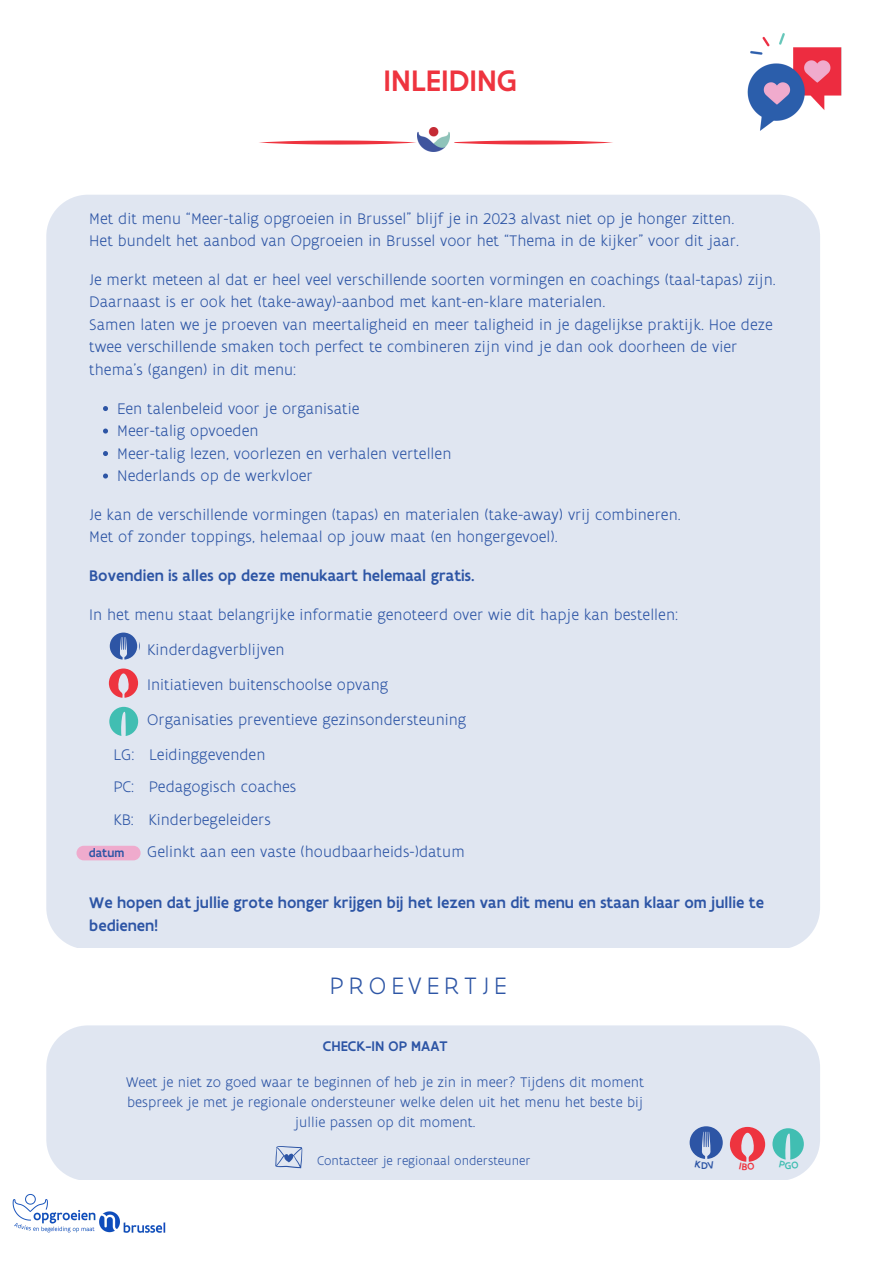
<style>
.page{position:relative;width:893px;height:1264px;background:#fff}
.page>*{position:absolute;margin:0;border:0;box-sizing:border-box;transform-origin:0 0}
.t1{font:500 31.8px "Flanders Art Sans";color:#ee343f}
.t2{font:300 25.5px "Flanders Art Sans";letter-spacing:.185em;color:#2d55a5}
.t3{font:300 16.5px/22.5px "Flanders Art Sans";color:#2d55a5}
.t4{font:500 16.5px/22.5px "Flanders Art Sans";color:#2d55a5}
.t5{font:300 15px/20px "Flanders Art Sans";color:#2d55a5;text-align:center}
.t6{font:500 15px "Flanders Art Sans";color:#2d55a5}
.t7{font:300 13.5px "Flanders Art Sans";color:#2d55a5}
.t8{font:500 12.75px "Flanders Art Sans";color:#2d55a5}
.t9{font:500 10.5px "Flanders Art Sans";color:#2d55a5}
</style>
<div class="page">
<div style="left:46px;top:1025px;width:774px;height:155px;background:#e0e6f1"></div>
<div style="left:46px;top:195px;width:774px;height:752px;background:#e0e6f1"></div>
<svg style="left:103px;top:406px;width:5px;height:5px"></svg>
<svg style="left:103px;top:428px;width:5px;height:5px"></svg>
<svg style="left:103px;top:451px;width:5px;height:5px"></svg>
<svg style="left:103px;top:473px;width:5px;height:5px"></svg>
<svg style="left:275px;top:1145px;width:27px;height:23px"></svg>
<img style="left:12px;top:1166px;width:164px;height:67px">
<svg style="left:110px;top:632px;width:27px;height:27px"></svg>
<svg style="left:109px;top:668px;width:29px;height:29px"></svg>
<svg style="left:109px;top:706px;width:29px;height:30px"></svg>
<div style="left:76px;top:845px;width:65px;height:15px;background:#efabcd;border-radius:7px"></div>
<img style="left:747px;top:33px;width:95px;height:98px">
<svg style="left:259px;top:140px;width:354px;height:5px"></svg>
<div style="left:417px;top:117px;width:38px;height:38px;background:#fff;border-radius:50%"></div>
<img style="left:418px;top:128px;width:31px;height:23px">
<svg style="left:689px;top:1126px;width:33px;height:42px"></svg>
<svg style="left:729px;top:1126px;width:36px;height:44px;background:#e6949f"></svg>
<svg style="left:772px;top:1128px;width:31px;height:40px"></svg>
<h1 class="t1" style="left:383px;top:61px;width:135px">INLEIDING</h1>
<p class="t3" style="left:89px;top:206px;width:651px">Met dit menu “Meer-talig opgroeien in Brussel” blijf je in 2023 alvast niet op je honger zitten.<br>Het bundelt het aanbod van Opgroeien in Brussel voor het “Thema in de kijker” voor dit jaar.</p>
<p class="t3" style="left:89px;top:268px;width:688px">Je merkt meteen al dat er heel veel verschillende soorten vormingen en coachings (taal-tapas) zijn.<br>Daarnaast is er ook het (take-away)-aanbod met kant-en-klare materialen.<br>Samen laten we je proeven van meertaligheid en meer taligheid in je dagelijkse praktijk. Hoe deze twee verschillende smaken toch perfect te combineren zijn vind je dan ook doorheen de vier thema’s (gangen) in dit menu:</p>
<p class="t3" style="left:117px;top:396px;width:335px">Een talenbeleid voor je organisatie<br>Meer-talig opvoeden<br>Meer-talig lezen, voorlezen en verhalen vertellen Nederlands op de werkvloer</p>
<p class="t3" style="left:89px;top:502px;width:593px">Je kan de verschillende vormingen (tapas) en materialen (take-away) vrij combineren.<br>Met of zonder toppings, helemaal op jouw maat (en hongergevoel).</p>
<p class="t4" style="left:89px;top:564px;width:387px">Bovendien is alles op deze menukaart helemaal gratis.</p>
<p class="t3" style="left:89px;top:602px;width:590px">In het menu staat belangrijke informatie genoteerd over wie dit hapje kan bestellen:</p>
<p class="t3" style="left:147px;top:637px;width:139px">Kinderdagverblijven</p>
<p class="t3" style="left:147px;top:672px;width:243px">Initiatieven buitenschoolse opvang</p>
<p class="t3" style="left:147px;top:707px;width:320px">Organisaties preventieve gezinsondersteuning</p>
<p class="t3" style="left:113px;top:742px;width:153px">LG: Leidinggevenden</p>
<p class="t3" style="left:113px;top:770px;width:184px;line-height:32.4px">PC: Pedagogisch coaches<br>KB: Kinderbegeleiders</p>
<p class="t3" style="left:147px;top:840px;width:319px">Gelinkt aan een vaste (houdbaarheids-)datum</p>
<p class="t4" style="left:89px;top:891px;width:676px">We hopen dat jullie grote honger krijgen bij het lezen van dit menu en staan klaar om jullie te bedienen!</p>
<p class="t8" style="left:89px;top:844px;width:37px">datum</p>
<h2 class="t2" style="left:329px;top:970px;width:179px">PROEVERTJE</h2>
<p class="t6" style="left:323px;top:1036px;width:126px">CHECK-IN OP MAAT</p>
<p class="t5" style="left:126px;top:1071px;width:519px">Weet je niet zo goed waar te beginnen of heb je zin in meer? Tijdens dit moment bespreek je met je regionale ondersteuner welke delen uit het menu het beste bij jullie passen op dit moment.</p>
<p class="t7" style="left:317px;top:1152px;width:215px">Contacteer je regionaal ondersteuner</p>
<p class="t9" style="left:701px;top:1158px;width:8px">D</p>
</div>
